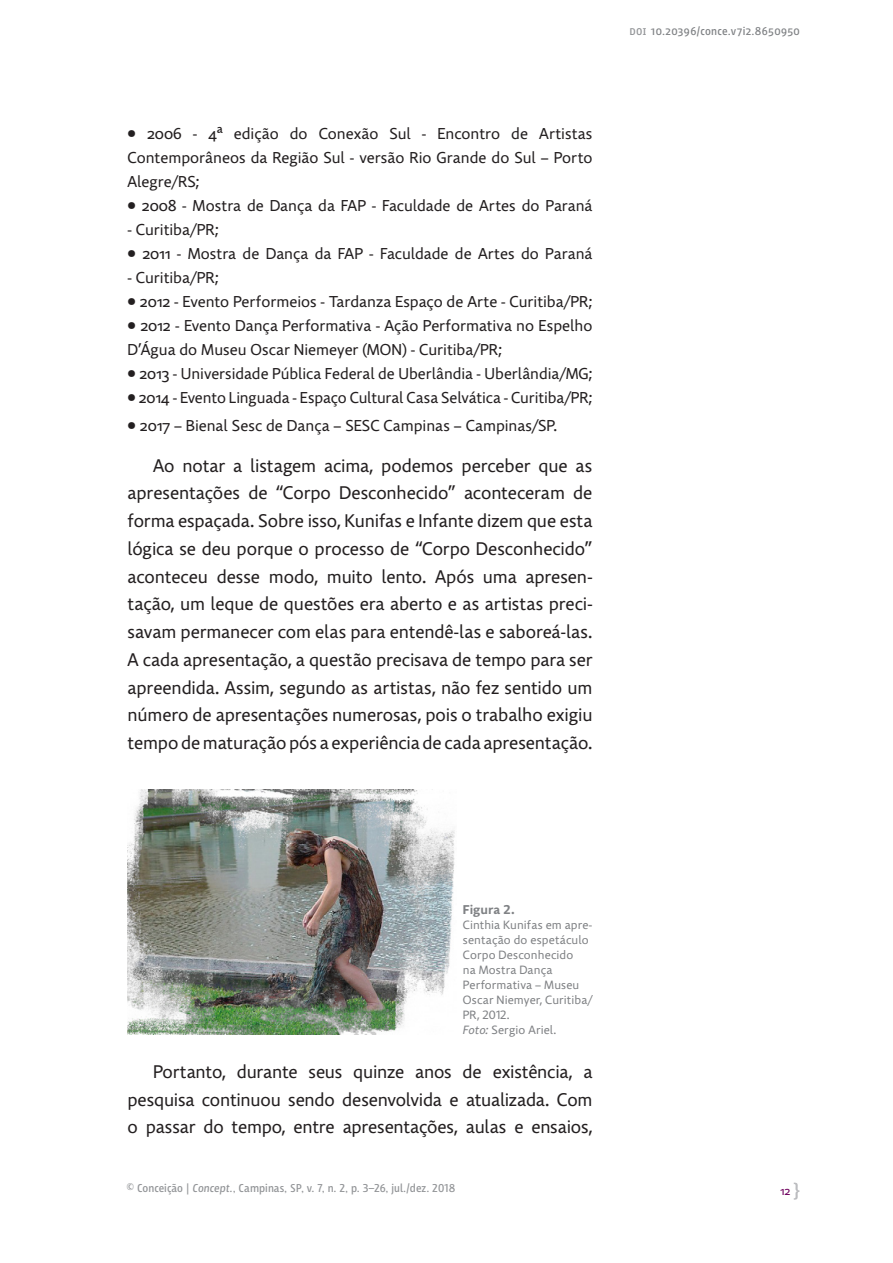
<style>
.page{position:relative;width:893px;height:1263px;background:#fff}
.page>*{position:absolute;margin:0;border:0;box-sizing:border-box;transform-origin:0 0}
.corpo_do_texto{font:18.3px/27.8px "Comenia Sans";letter-spacing:-.01em;color:#231f20;text-align:justify}
.corpo_do_texto-2{font:15.75px/24px "Comenia Sans";color:#231f20;text-align:justify}
.Legenda-fotos{font:700 12.75px "Comenia Sans";color:#808285}
.Legenda-fotos-2{font:12px/15px "Comenia Sans";letter-spacing:.01em;color:#808285}
.t1{font:12px "Comenia Sans";color:#6e015e}
.t2{font:11.55px "Iro Sans";letter-spacing:.005em;color:#939598}
.t3{font:11.55px "Iro Sans";letter-spacing:.03em;color:#808285}
.s1{color:#939598}
.s2{font-style:italic}
</style>
<div class="page">
<svg style="left:794px;top:1182px;width:5px;height:18px"></svg>
<img style="left:128px;top:789px;width:327px;height:245px">
<p class="corpo_do_texto-2" style="left:128px;top:122px;width:466px">• 2006 - 4ª edição do Conexão Sul - Encontro de Artistas Contemporâneos da Região Sul - versão Rio Grande do Sul – Porto Alegre/RS;</p>
<p class="corpo_do_texto-2" style="left:128px;top:194px;width:466px">• 2008 - Mostra de Dança da FAP - Faculdade de Artes do Paraná</p>
<p class="corpo_do_texto-2" style="left:128px;top:218px;width:93px">- Curitiba/PR;</p>
<p class="corpo_do_texto-2" style="left:128px;top:242px;width:466px">• 2011 - Mostra de Dança da FAP - Faculdade de Artes do Paraná</p>
<p class="corpo_do_texto-2" style="left:128px;top:266px;width:93px">- Curitiba/PR;</p>
<p class="corpo_do_texto-2" style="left:128px;top:290px;width:466px">• 2012 - Evento Performeios - Tardanza Espaço de Arte - Curitiba/PR;</p>
<p class="corpo_do_texto-2" style="left:128px;top:314px;width:466px">• 2012 - Evento Dança Performativa - Ação Performativa no Espelho<br>D’Água do Museu Oscar Niemeyer (MON) - Curitiba/PR;</p>
<p class="corpo_do_texto-2" style="left:128px;top:362px;width:466px">• 2013 - Universidade Pública Federal de Uberlândia - Uberlândia/MG;</p>
<p class="corpo_do_texto-2" style="left:128px;top:386px;width:466px">• 2014 - Evento Linguada - Espaço Cultural Casa Selvática - Curitiba/PR;</p>
<p class="corpo_do_texto-2" style="left:128px;top:414px;width:431px">• 2017 – Bienal Sesc de Dança – SESC Campinas – Campinas/SP.</p>
<p class="corpo_do_texto" style="left:128px;top:452px;width:466px;text-indent:26px">Ao notar a listagem acima, podemos perceber que as apresentações de “Corpo Desconhecido” aconteceram de forma espaçada. Sobre isso, Kunifas e Infante dizem que esta lógica se deu porque o processo de “Corpo Desconhecido” aconteceu desse modo, muito lento. Após uma apresen&shy;tação, um leque de questões era aberto e as artistas preci&shy;savam permanecer com elas para entendê-las e saboreá-las.<br>A cada apresentação, a questão precisava de tempo para ser apreendida. Assim, segundo as artistas, não fez sentido um número de apresentações numerosas, pois o trabalho exigiu tempo de maturação pós a experiência de cada apresentação.</p>
<p class="t3" style="left:629px;top:24px;width:172px"><span class="s1">DOI</span> 10.20396/conce.v7i2.8650950</p>
<p class="Legenda-fotos" style="left:463px;top:902px;width:53px">Figura 2.</p>
<p class="Legenda-fotos-2" style="left:463px;top:918px;width:131px">Cinthia Kunifas em apre&shy;sentação do espetáculo<br>Corpo Desconhecido<br>na Mostra Dança<br>Performativa – Museu<br>Oscar Niemyer, Curitiba/<br>PR, 2012.</p>
<p class="Legenda-fotos-2" style="left:463px;top:1023px;width:95px"><span class="s2">Foto:</span> Sergio Ariel.</p>
<p class="corpo_do_texto" style="left:128px;top:1058px;width:466px;text-indent:26px">Portanto, durante seus quinze anos de existência, a pesquisa continuou sendo desenvolvida e atualizada. Com o passar do tempo, entre apresentações, aulas e ensaios,</p>
<p class="t2" style="left:126px;top:1182px;width:330px">© Conceição | <span class="s2">Concept.</span>, Campinas, SP, v. 7, n. 2, p. 3–26, jul./dez. 2018</p>
<p class="t1" style="left:780px;top:1183px;width:12px">12</p>
</div>
